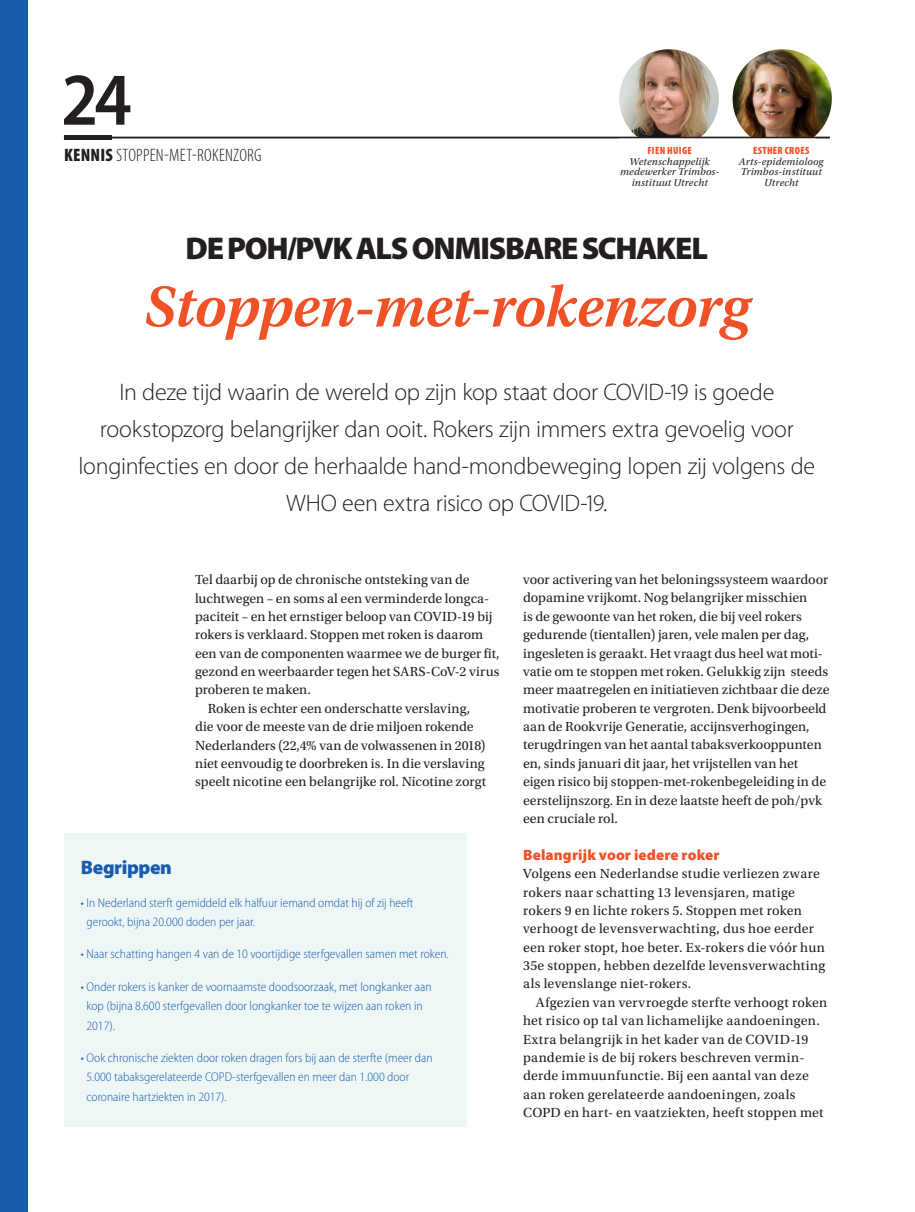
<style>
.page{position:relative;width:915px;height:1212px;background:#fff}
.page>*{position:absolute;margin:0;border:0;box-sizing:border-box;transform-origin:0 0}
.t1{font:600 semi-condensed 75px "Myriad Pro";color:#231f20}
.t2{font:italic 600 60px "Utopia Std";letter-spacing:-.01em;color:#f05127}
.t3{font:900 31.5px "Myriad Pro";letter-spacing:-.04em;color:#231f20}
.t4{font:300 24px/36.8px "Myriad Pro";letter-spacing:-.01em;color:#231f20;text-align:center}
.t5{font:900 19.5px "Myriad Pro";letter-spacing:-.02em;color:#185cab}
.t6{font:300 condensed 18px "Myriad Pro";letter-spacing:.015em;color:#231f20}
.t7{font:900 15px "Myriad Pro";letter-spacing:.01em;color:#f05127}
.t8{font:13.8px/18.3px "Utopia Std";letter-spacing:.01em;color:#231f20}
.t9{font:300 semi-condensed 12.75px/19.5px "Myriad Pro";color:#185cab}
.t10{font:italic 10.5px/10.5px "Utopia Std";letter-spacing:.02em;color:#231f20;text-align:center}
.t11{font:900 condensed 10.5px "Myriad Pro";letter-spacing:.03em;color:#f05127}
.s1{font-weight:900}
</style>
<div class="page">
<hr style="left:64px;top:135px;width:48px;height:4px;background:#231f20">
<div style="left:0;top:0;width:28px;height:1212px;background:#185cab"></div>
<img style="left:732px;top:49px;width:99px;height:99px;border-radius:50px">
<img style="left:619px;top:49px;width:99px;height:99px;border-radius:50px">
<div style="left:619px;top:137px;width:197px;height:23px;background:#fff"></div>
<hr style="left:64px;top:137px;width:765px;height:1px;background:#231f20">
<div style="left:64px;top:833px;width:402px;height:294px;background:#eef7f6"></div>
<h1 class="t1" style="left:64px;top:58px;width:69px">24</h1>
<h3 class="t6" style="left:64px;top:146px;width:199px"><span class="s1">KENNIS</span> STOPPEN-MET-ROKENZORG</h3>
<p class="t11" style="left:647px;top:145px;width:46px">FIEN HUIGE</p>
<p class="t10" style="left:620px;top:156px;width:101px">Wetenschappelijk medewerker Trimbos&shy;instituut Utrecht</p>
<p class="t11" style="left:752px;top:145px;width:58px">ESTHER CROES</p>
<p class="t10" style="left:738px;top:156px;width:86px">Arts-epidemioloog<br>Trimbos-instituut<br>Utrecht</p>
<h3 class="t3" style="left:185px;top:230px;width:523px">DE POH/PVK ALS ONMISBARE SCHAKEL</h3>
<h2 class="t2" style="left:144px;top:273px;width:607px">Stoppen-met-rokenzorg</h2>
<p class="t4" style="left:78px;top:374px;width:738px">In deze tijd waarin de wereld op zijn kop staat door COVID-19 is goede rookstopzorg belangrijker dan ooit. Rokers zijn immers extra gevoelig voor longinfecties en door de herhaalde hand-mondbeweging lopen zij volgens de WHO een extra risico op COVID-19.</p>
<p class="t8" style="left:195px;top:571px;width:276px">Tel daarbij op de chronische ontsteking van de</p>
<p class="t8" style="left:195px;top:589px;width:295px">luchtwegen – en soms al een verminderde longca-</p>
<p class="t8" style="left:195px;top:607px;width:299px">paciteit – en het ernstiger beloop van COVID-19 bij</p>
<p class="t8" style="left:195px;top:626px;width:289px">rokers is verklaard. Stoppen met roken is daarom</p>
<p class="t8" style="left:195px;top:644px;width:306px">een van de componenten waarmee we de burger fit,</p>
<p class="t8" style="left:195px;top:663px;width:306px">gezond en weerbaarder tegen het SARS-CoV-2 virus</p>
<p class="t8" style="left:195px;top:681px;width:117px">proberen te maken.</p>
<p class="t8" style="left:208px;top:699px;width:264px">Roken is echter een onderschatte verslaving,</p>
<p class="t8" style="left:195px;top:718px;width:280px">die voor de meeste van de drie miljoen rokende</p>
<p class="t8" style="left:195px;top:736px;width:292px">Nederlanders (22,4% van de volwassenen in 2018)</p>
<p class="t8" style="left:195px;top:754px;width:291px">niet eenvoudig te doorbreken is. In die verslaving</p>
<p class="t8" style="left:195px;top:773px;width:292px">speelt nicotine een belangrijke rol. Nicotine zorgt</p>
<h3 class="t5" style="left:81px;top:856px;width:93px">Begrippen</h3>
<p class="t9" style="left:86px;top:893px;width:328px;text-indent:-6px">• In Nederland sterft gemiddeld elk halfuur iemand omdat hij of zij heeft gerookt, bijna 20.000 doden per jaar.</p>
<p class="t9" style="left:81px;top:944px;width:369px">• Naar schatting hangen 4 van de 10 voortijdige sterfgevallen samen met roken.</p>
<p class="t9" style="left:86px;top:977px;width:346px;text-indent:-6px">• Onder rokers is kanker de voornaamste doodsoorzaak, met longkanker aan kop (bijna 8.600 sterfgevallen door longkanker toe te wijzen aan roken in<br>2017).</p>
<p class="t9" style="left:86px;top:1048px;width:347px;text-indent:-6px">• Ook chronische ziekten door roken dragen fors bij aan de sterfte (meer dan<br>5.000 tabaksgerelateerde COPD-sterfgevallen en meer dan 1.000 door coronaire hartziekten in 2017).</p>
<p class="t8" style="left:523px;top:571px;width:308px">voor activering van het beloningssysteem waardoor dopamine vrijkomt. Nog belangrijker misschien<br>is de gewoonte van het roken, die bij veel rokers gedurende (tientallen) jaren, vele malen per dag, ingesleten is geraakt. Het vraagt dus heel wat moti&shy;vatie om te stoppen met roken. Gelukkig zijn steeds meer maatregelen en initiatieven zichtbaar die deze motivatie proberen te vergroten. Denk bijvoorbeeld aan de Rookvrije Generatie, accijnsverhogingen, terugdringen van het aantal tabaksverkooppunten en, sinds januari dit jaar, het vrijstellen van het eigen risico bij stoppen-met-rokenbegeleiding in de eerstelijnszorg. En in deze laatste heeft de poh/pvk een cruciale rol.</p>
<p class="t7" style="left:523px;top:846px;width:198px">Belangrijk voor iedere roker</p>
<p class="t8" style="left:523px;top:865px;width:304px">Volgens een Nederlandse studie verliezen zware rokers naar schatting 13 levensjaren, matige rokers 9 en lichte rokers 5. Stoppen met roken verhoogt de levensverwachting, dus hoe eerder een roker stopt, hoe beter. Ex-rokers die vóór hun 35e stoppen, hebben dezelfde levensverwachting als levenslange niet-rokers.</p>
<p class="t8" style="left:523px;top:993px;width:306px;text-indent:13px">Afgezien van vervroegde sterfte verhoogt roken het risico op tal van lichamelijke aandoeningen.<br>Extra belangrijk in het kader van de COVID-19 pandemie is de bij rokers beschreven vermin&shy;derde immuunfunctie. Bij een aantal van deze aan roken gerelateerde aandoeningen, zoals COPD en hart- en vaatziekten, heeft stoppen met</p>
</div>
